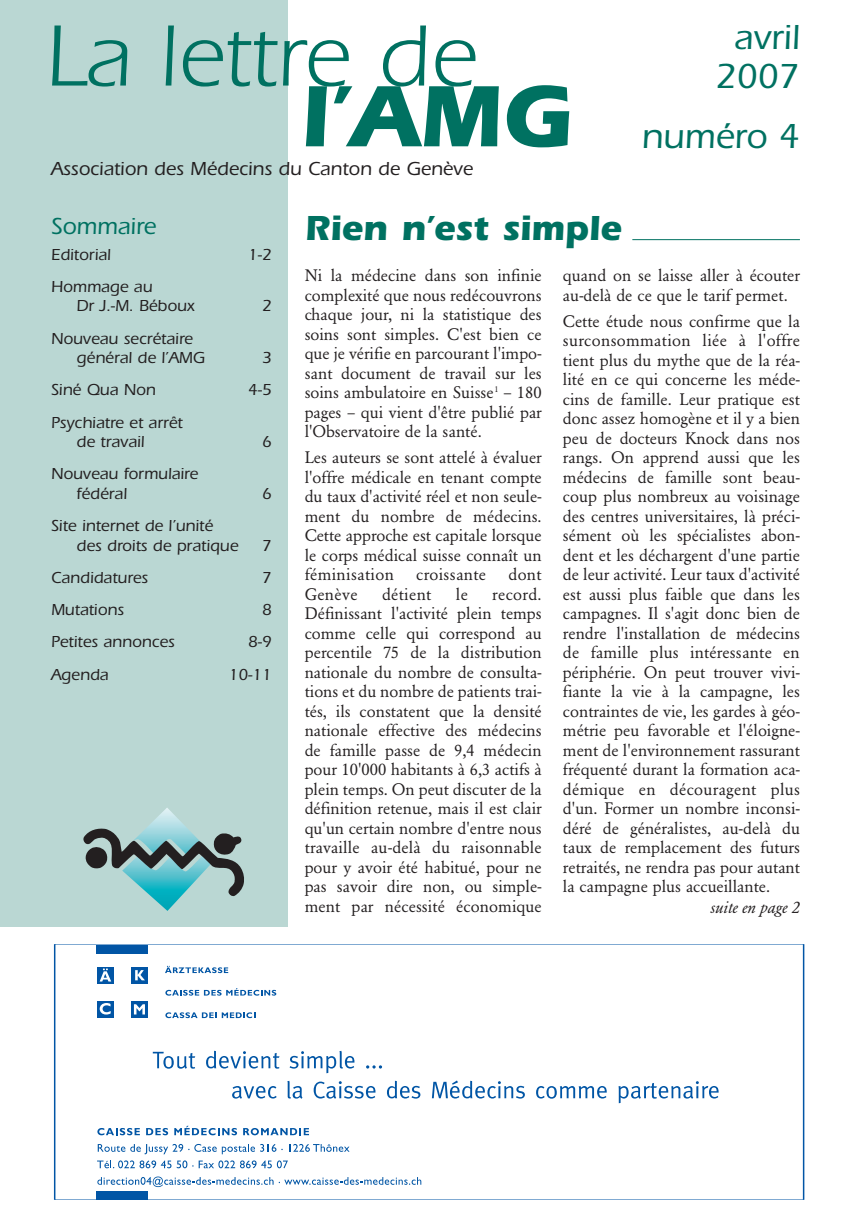
<style>
.page{position:relative;width:851px;height:1212px;background:#fff}
.page>*{position:absolute;margin:0;border:0;box-sizing:border-box;transform-origin:0 0}
.t1{font:90px "Itc Eras";color:#007161}
.t2{font:700 90px "Itc Eras";color:#007161}
.t3{font:500 36px/39px "Itc Eras";color:#007161;text-align:center}
.t4{font:700 36px "Itc Eras";color:#007161}
.t5{font:500 24px "Itc Eras";color:#007161}
.t6{font:500 19.5px "Itc Eras";color:#231f20}
.t7{font:16.5px/19.5px "Garamond BE";color:#231f20;text-align:justify}
.t8{font:500 16.5px/19.5px "Itc Eras";color:#231f20}
.t9{font:16.5px "Garamond BE";letter-spacing:.02em;color:#231f20}
.t10{font:italic 16.5px "Garamond BE";color:#231f20}
</style>
<div class="page">
<div style="left:97px;top:945px;width:51px;height:8px;background:#0155a5"></div>
<div style="left:97px;top:1191px;width:51px;height:9px;background:#0155a5"></div>
<div style="left:97px;top:966px;width:17px;height:17px;background:#0155a5"></div>
<div style="left:131px;top:966px;width:17px;height:17px;background:#0155a5"></div>
<div style="left:97px;top:1000px;width:17px;height:17px;background:#0155a5"></div>
<div style="left:131px;top:1000px;width:17px;height:17px;background:#0155a5"></div>
<svg style="left:100px;top:968px;width:11px;height:13px"></svg>
<svg style="left:135px;top:970px;width:10px;height:10px"></svg>
<svg style="left:100px;top:1003px;width:11px;height:11px"></svg>
<svg style="left:134px;top:1004px;width:11px;height:10px"></svg>
<svg style="left:165px;top:966px;width:63px;height:7px"></svg>
<svg style="left:165px;top:988px;width:111px;height:7px"></svg>
<svg style="left:165px;top:1012px;width:90px;height:6px"></svg>
<svg style="left:153px;top:1052px;width:42px;height:17px"></svg>
<svg style="left:206px;top:1051px;width:73px;height:18px"></svg>
<svg style="left:289px;top:1051px;width:65px;height:22px"></svg>
<svg style="left:366px;top:1065px;width:16px;height:3px"></svg>
<svg style="left:232px;top:1086px;width:45px;height:13px"></svg>
<svg style="left:287px;top:1081px;width:15px;height:18px"></svg>
<svg style="left:313px;top:1081px;width:62px;height:18px"></svg>
<svg style="left:387px;top:1081px;width:33px;height:17px"></svg>
<svg style="left:432px;top:1080px;width:93px;height:18px"></svg>
<svg style="left:536px;top:1086px;width:70px;height:13px"></svg>
<svg style="left:618px;top:1081px;width:100px;height:22px"></svg>
<svg style="left:97px;top:1128px;width:43px;height:7px"></svg>
<svg style="left:146px;top:1128px;width:22px;height:7px"></svg>
<svg style="left:174px;top:1126px;width:63px;height:9px"></svg>
<svg style="left:243px;top:1128px;width:66px;height:7px"></svg>
<svg style="left:98px;top:1144px;width:185px;height:10px"></svg>
<svg style="left:289px;top:1144px;width:60px;height:8px"></svg>
<svg style="left:97px;top:1160px;width:74px;height:8px"></svg>
<svg style="left:177px;top:1160px;width:16px;height:8px"></svg>
<svg style="left:199px;top:1160px;width:89px;height:8px"></svg>
<svg style="left:97px;top:1176px;width:176px;height:11px"></svg>
<svg style="left:279px;top:1177px;width:142px;height:8px"></svg>
<div style="left:0;top:0;width:288px;height:927px;background:#bad7d3"></div>
<hr style="left:632px;top:239px;width:167px;height:1px;background:#007161">
<svg style="left:83px;top:808px;width:161px;height:103px"></svg>
<h1 class="t1" style="left:45px;top:26px;width:433px">La lettre de</h1>
<h1 class="t2" style="left:300px;top:85px;width:273px">l’AMG</h1>
<p class="t6" style="left:51px;top:162px;width:423px">Association des Médecins du Canton de Genève</p>
<h2 class="t3" style="left:715px;top:22px;width:86px">avril<br>2007</h2>
<h2 class="t3" style="left:641px;top:120px;width:160px">numéro 4</h2>
<h3 class="t5" style="left:51px;top:218px;width:107px">Sommaire</h3>
<p class="t8" style="left:51px;top:246px;width:61px">Editorial</p>
<p class="t8" style="left:248px;top:246px;width:25px">1-2</p>
<p class="t8" style="left:77px;top:278px;width:120px;text-indent:-26px">Hommage au<br>Dr J.-M. Béboux</p>
<p class="t8" style="left:262px;top:298px;width:11px">2</p>
<p class="t8" style="left:77px;top:330px;width:130px;text-indent:-26px">Nouveau secrétaire général de l’AMG</p>
<p class="t8" style="left:262px;top:350px;width:11px">3</p>
<p class="t8" style="left:51px;top:382px;width:106px">Siné Qua Non</p>
<p class="t8" style="left:248px;top:382px;width:25px">4-5</p>
<p class="t8" style="left:77px;top:414px;width:108px;text-indent:-26px">Psychiatre et arrêt de travail</p>
<p class="t8" style="left:262px;top:434px;width:11px">6</p>
<p class="t8" style="left:77px;top:466px;width:123px;text-indent:-26px">Nouveau formulaire fédéral</p>
<p class="t8" style="left:77px;top:518px;width:163px;text-indent:-26px">Site internet de l’unité des droits de pratique</p>
<p class="t8" style="left:262px;top:485px;width:11px">6</p>
<p class="t8" style="left:262px;top:537px;width:11px">7</p>
<p class="t8" style="left:51px;top:569px;width:98px">Candidatures</p>
<p class="t8" style="left:262px;top:569px;width:11px">7</p>
<p class="t8" style="left:51px;top:602px;width:74px">Mutations</p>
<p class="t8" style="left:262px;top:602px;width:11px">8</p>
<p class="t8" style="left:51px;top:634px;width:125px">Petites annonces</p>
<p class="t8" style="left:248px;top:634px;width:25px">8-9</p>
<p class="t8" style="left:51px;top:666px;width:59px">Agenda</p>
<p class="t8" style="left:229px;top:666px;width:44px">10-11</p>
<h2 class="t4" style="left:304px;top:215px;width:318px">Rien n’est simple</h2>
<p class="t7" style="left:304px;top:267px;width:238px">Ni la médecine dans son infinie complexité que nous redécouvrons chaque jour, ni la statistique des soins sont simples. C'est bien ce que je vérifie en parcourant l'impo&shy;sant document de travail sur les soins ambulatoire en Suisse<sup>1</sup> – 180 pages – qui vient d'être publié par l'Observatoire de la santé.</p>
<p class="t7" style="left:304px;top:449px;width:238px">Les auteurs se sont attelé à évaluer l'offre médicale en tenant compte du taux d'activité réel et non seule&shy;ment du nombre de médecins.<br>Cette approche est capitale lorsque le corps médical suisse connaît un féminisation</p>
<p class="t7" style="left:563px;top:267px;width:238px">quand on se laisse aller à écouter au-delà de ce que le tarif permet.</p>
<p class="t7" style="left:563px;top:313px;width:238px">Cette étude nous confirme que la surconsommation liée à l'offre tient plus du mythe que de la réa&shy;lité en ce qui concerne les méde&shy;cins de famille. Leur pratique est donc assez homogène et il y a bien peu de docteurs Knock dans nos rangs. On apprend aussi que les médecins de famille sont beau&shy;coup plus nombreux au voisinage des centres universitaires, là préci&shy;sément où les spécialistes abon&shy;dent et les déchargent d'une partie de leur activité. Leur taux d'activité est aussi plus faible que dans les campagnes. Il s'agit donc bien de rendre l'installation de médecins de famille plus intéressante en périphérie. On peut trouver vivi&shy;fiante la vie à la campagne, les contraintes de vie, les gardes à géo&shy;métrie peu favorable et l'éloigne&shy;ment de l'environnement rassurant fréquenté durant la formation aca&shy;démique en découragent plus d'un. Former un nombre inconsi&shy;déré de généralistes, au-delà du taux de remplacement des futurs retraités, ne rendra pas pour autant la campagne plus accueillante.</p>
<p class="t9" style="left:416px;top:568px;width:71px">croissante</p>
<p class="t7" style="left:508px;top:566px;width:35px">dont</p>
<p class="t7" style="left:304px;top:586px;width:238px;text-indent:187px">record.<br>Définissant l'activité plein temps comme celle qui correspond au percentile 75 de la distribution nationale du nombre de consulta&shy;tions et du nombre de patients trai&shy;tés, ils constatent que la densité nationale effective des médecins de famille passe de 9,4 médecin pour 10'000 habitants à 6,3 actifs à plein temps. On peut discuter de la définition retenue, mais il est clair qu'un certain nombre d'entre nous travaille au-delà du raisonnable pour y avoir été habitué, pour ne pas savoir dire non, ou simple&shy;ment par nécessité économique</p>
<p class="t7" style="left:304px;top:586px;width:54px">Genève</p>
<p class="t9" style="left:382px;top:587px;width:51px">détient</p>
<p class="t7" style="left:456px;top:586px;width:14px">le</p>
<p class="t10" style="left:710px;top:900px;width:91px">suite en page 2</p>
</div>
